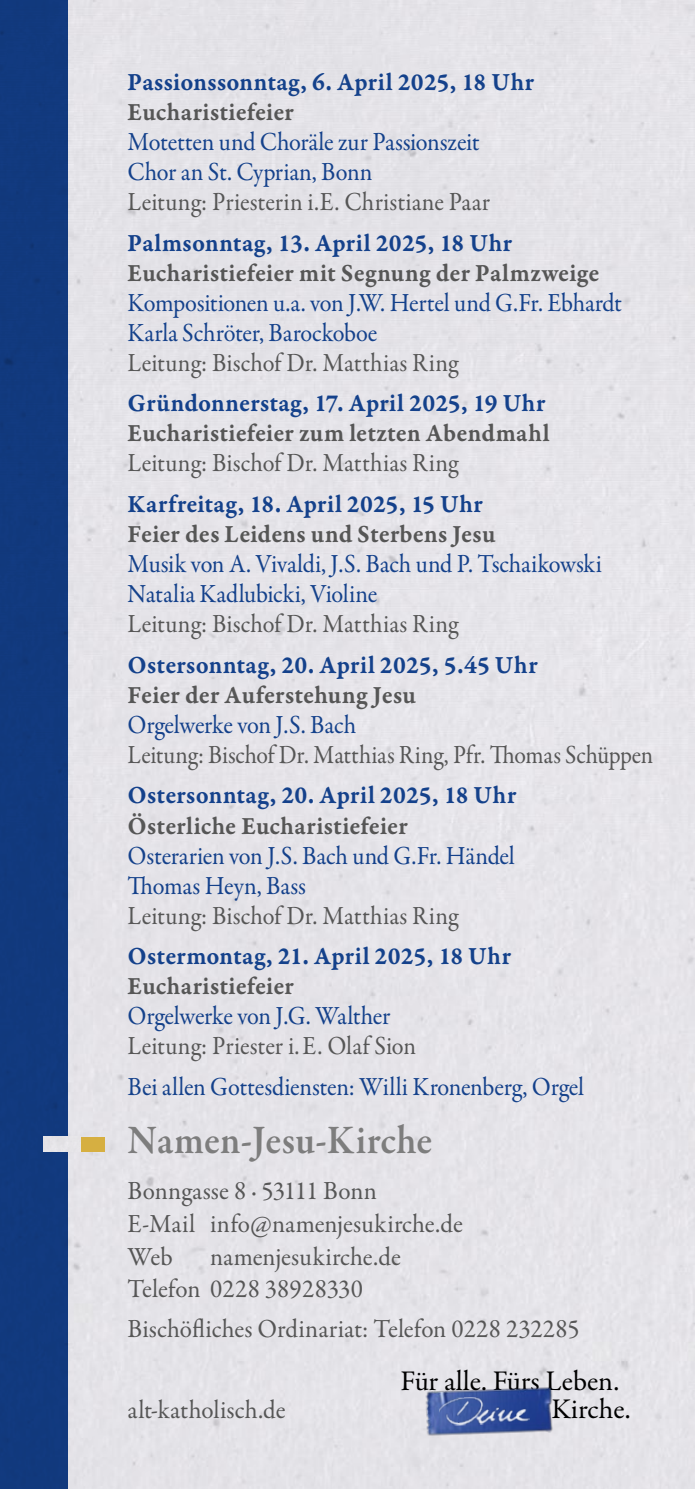
<style>
.page{position:relative;width:695px;height:1489px;background:#fff}
.page>*{position:absolute;margin:0;border:0;box-sizing:border-box;transform-origin:0 0}
.t1{font:600 41.25px "Garamond Premr Pro";letter-spacing:.005em;color:#7d7d7d;scale:.93 1}
.t2{font:28.75px "Garamond Premr Pro";color:#000}
.t3{font:26.25px/30px "Garamond Premr Pro";letter-spacing:-.01em;color:#14418b;scale:.93 1}
.t4{font:26.25px "Garamond Premr Pro Smbd Capt";letter-spacing:.01em;color:#14418b;scale:.93 1}
.t5{font:26.25px "Garamond Premr Pro Smbd Capt";letter-spacing:.005em;color:#565656;scale:.93 1}
.t6{font:26.25px "Garamond Premr Pro";color:#565656;scale:.93 1}
.t7{font:26.25px/32.5px "Garamond Premr Pro";color:#565656;scale:.96 1}
.t8{font:26.25px "Garamond Premr Pro";color:#565656;scale:.91 1}
</style>
<div class="page">
<div style="left:67px;top:0;width:627px;height:1488px;background:#e4e3e8"></div>
<div style="left:0;top:0;width:67px;height:1488px;background:#11397e"></div>
<img style="left:43px;top:1136px;width:38px;height:15px">
<div style="left:81px;top:1136px;width:24px;height:15px;background:#d6af41"></div>
<img style="left:424px;top:1385px;width:132px;height:53px">
<img style="left:438px;top:1394px;width:92px;height:31px">
<p class="t4" style="left:128px;top:66px;width:438px">Passionssonntag, 6. April 2025, 18 Uhr</p>
<p class="t5" style="left:128px;top:96px;width:180px">Eucharistiefeier</p>
<p class="t3" style="left:128px;top:127px;width:380px">Motetten und Choräle zur Passionszeit<br>Chor an St. Cyprian, Bonn</p>
<p class="t6" style="left:128px;top:186px;width:391px">Leitung: Priesterin i.E. Christiane Paar</p>
<p class="t4" style="left:128px;top:226px;width:415px">Palmsonntag, 13. April 2025, 18 Uhr</p>
<p class="t5" style="left:128px;top:256px;width:509px">Eucharistiefeier mit Segnung der Palmzweige</p>
<p class="t3" style="left:128px;top:288px;width:533px">Kompositionen u.a. von J.W. Hertel und G.Fr. Ebhardt<br>Karla Schröter, Barockoboe</p>
<p class="t6" style="left:128px;top:346px;width:357px">Leitung: Bischof Dr. Matthias Ring</p>
<p class="t4" style="left:128px;top:387px;width:451px">Gründonnerstag, 17. April 2025, 19 Uhr</p>
<p class="t5" style="left:128px;top:417px;width:455px">Eucharistiefeier zum letzten Abendmahl</p>
<p class="t6" style="left:128px;top:447px;width:357px">Leitung: Bischof Dr. Matthias Ring</p>
<p class="t4" style="left:128px;top:488px;width:383px">Karfreitag, 18. April 2025, 15 Uhr</p>
<p class="t5" style="left:128px;top:518px;width:397px">Feier des Leidens und Sterbens Jesu</p>
<p class="t3" style="left:128px;top:549px;width:511px">Musik von A. Vivaldi, J.S. Bach und P. Tschaikowski<br>Natalia Kadlubicki, Violine</p>
<p class="t6" style="left:128px;top:608px;width:357px">Leitung: Bischof Dr. Matthias Ring</p>
<p class="t4" style="left:128px;top:648px;width:442px">Ostersonntag, 20. April 2025, 5.45 Uhr</p>
<p class="t5" style="left:128px;top:678px;width:311px">Feier der Auferstehung Jesu</p>
<p class="t3" style="left:128px;top:710px;width:247px">Orgelwerke von J.S. Bach</p>
<p class="t8" style="left:128px;top:738px;width:579px">Leitung: Bischof Dr. Matthias Ring, Pfr. Thomas Schüppen</p>
<p class="t4" style="left:128px;top:779px;width:419px">Ostersonntag, 20. April 2025, 18 Uhr</p>
<p class="t5" style="left:128px;top:809px;width:302px">Österliche Eucharistiefeier</p>
<p class="t3" style="left:128px;top:840px;width:418px">Osterarien von J.S. Bach und G.Fr. Händel<br>Thomas Heyn, Bass</p>
<p class="t6" style="left:128px;top:899px;width:357px">Leitung: Bischof Dr. Matthias Ring</p>
<p class="t4" style="left:128px;top:939px;width:414px">Ostermontag, 21. April 2025, 18 Uhr</p>
<p class="t5" style="left:128px;top:969px;width:180px">Eucharistiefeier</p>
<p class="t3" style="left:128px;top:1001px;width:284px">Orgelwerke von J.G. Walther</p>
<p class="t6" style="left:128px;top:1030px;width:312px">Leitung: Priester i.E. Olaf Sion</p>
<p class="t3" style="left:128px;top:1072px;width:492px">Bei allen Gottesdiensten: Willi Kronenberg, Orgel</p>
<h1 class="t1" style="left:128px;top:1114px;width:329px">Namen-Jesu-Kirche</h1>
<p class="t7" style="left:128px;top:1175px;width:350px">Bonngasse 8 · 53111 Bonn<br>E-Mail info@namenjesukirche.de<br>Web</p>
<p class="t7" style="left:128px;top:1240px;width:286px;text-indent:82px">namenjesukirche.de<br>Telefon 0228 38928330</p>
<p class="t7" style="left:128px;top:1312px;width:472px">Bischöfliches Ordinariat: Telefon 0228 232285</p>
<p class="t7" style="left:128px;top:1393px;width:166px">alt-katholisch.de</p>
<p class="t2" style="left:400px;top:1363px;width:220px">Für alle. Fürs Leben.</p>
<p class="t2" style="left:551px;top:1391px;width:81px">Kirche.</p>
</div>
